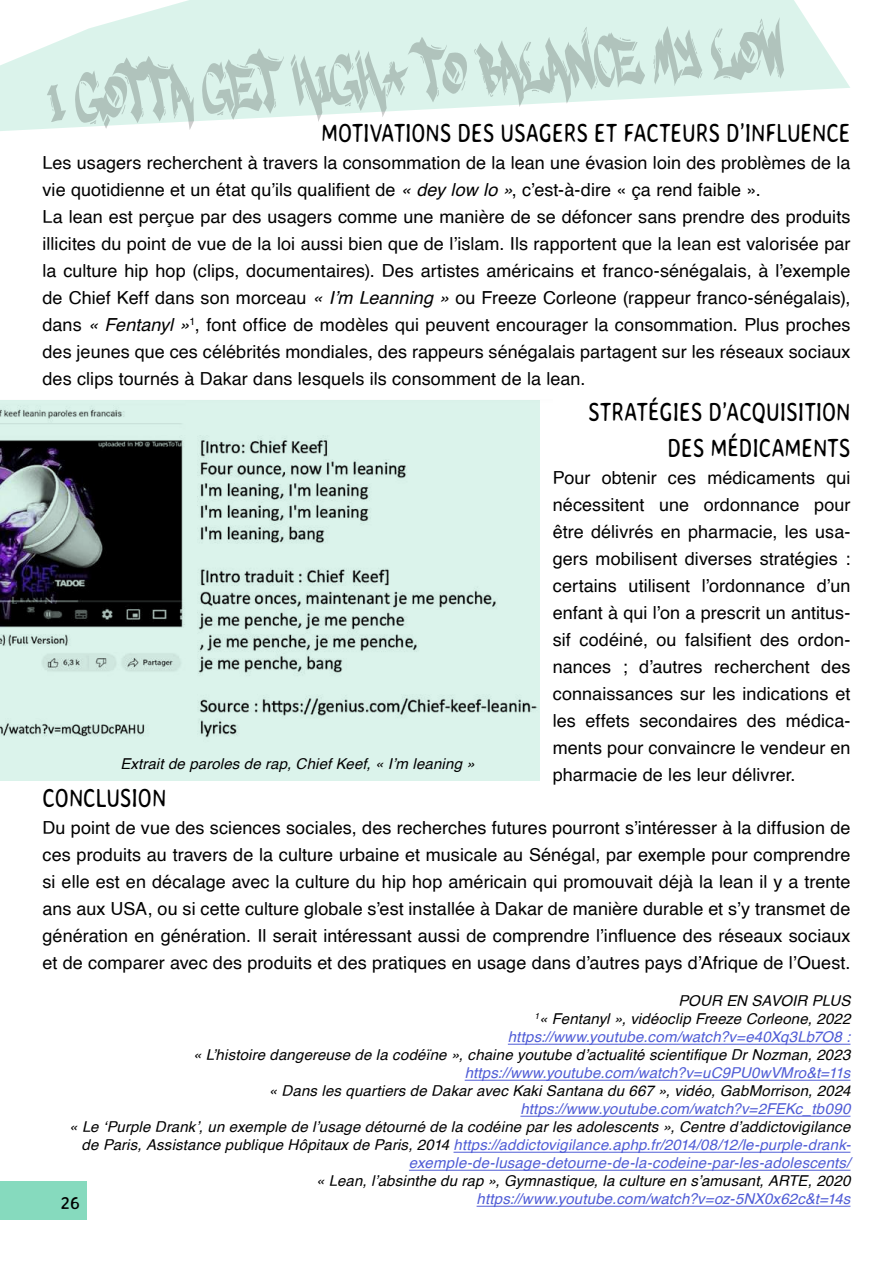
<style>
.page{position:relative;width:893px;height:1263px;background:#fff}
.page>*{position:absolute;margin:0;border:0;box-sizing:border-box;transform-origin:0 0}
.t1{font:26.25px/36px "Averia Sans Libre";color:#000;text-align:right;scale:.8 1}
.t2{font:18px/27px "Helvetica";letter-spacing:.005em;color:#000;text-align:justify}
.t3{font:18px "Averia Sans Libre";color:#000}
.t4{font:italic 15px/18px "Helvetica";letter-spacing:.01em;color:#000;text-align:right}
.t5{font:italic 15px "Helvetica";letter-spacing:.01em;color:#4f5cd6}
.s1{font-style:italic}
.s2{color:#4f5cd6}
</style>
<div class="page">
<svg style="left:0;top:0;width:850px;height:131px;fill:#dbf3eb"></svg>
<div style="left:0;top:400px;width:540px;height:380px;background:#dbf3eb"></div>
<img style="left:0;top:406px;width:538px;height:332px">
<div style="left:0;top:1181px;width:87px;height:39px;background:#86dabe"></div>
<hr style="left:508px;top:1044px;width:342px;height:1px;background:#4f5cd6">
<hr style="left:465px;top:1080px;width:385px;height:1px;background:#4f5cd6">
<hr style="left:520px;top:1116px;width:330px;height:1px;background:#4f5cd6">
<hr style="left:453px;top:1152px;width:397px;height:1px;background:#4f5cd6">
<hr style="left:409px;top:1170px;width:441px;height:1px;background:#4f5cd6">
<hr style="left:477px;top:1206px;width:373px;height:1px;background:#4f5cd6">
<svg style="left:47px;top:17px;width:737px;height:113px;fill:#dbf3eb"></svg>
<h1 class="t1" style="left:321px;top:114px;width:663px">MOTIVATIONS DES USAGERS ET FACTEURS D’INFLUENCE</h1>
<p class="t2" style="left:43px;top:149px;width:809px;text-align:left">Les usagers recherchent à travers la consommation de la lean une évasion loin des problèmes de la vie quotidienne et un état qu’ils qualifient de <span class="s1">« dey low lo »</span>, c’est-à-dire « ça rend faible ».<br>La lean est perçue par des usagers comme une manière de se défoncer sans prendre des produits illicites du point de vue de la loi aussi bien que de l’islam. Ils rapportent que la lean est valorisée par la culture hip hop (clips, documentaires). Des artistes américains et franco-sénégalais, à l’exemple de Chief Keff dans son morceau <span class="s1">« I’m Leanning »</span> ou Freeze Corleone (rappeur franco-sénégalais), dans <span class="s1">« Fentanyl »</span><sup>1</sup>, font office de modèles qui peuvent encourager la consommation. Plus proches des jeunes que ces célébrités mondiales, des rappeurs sénégalais partagent sur les réseaux sociaux des clips tournés à Dakar dans lesquels ils consomment de la lean.</p>
<h1 class="t1" style="left:588px;top:393px;width:329px">STRATÉGIES D’ACQUISITION<br>DES MÉDICAMENTS</h1>
<p class="t2" style="left:553px;top:464px;width:299px">Pour obtenir ces médicaments qui nécessitent une ordonnance pour être délivrés en pharmacie, les usa&shy;gers mobilisent diverses stratégies : certains utilisent l’ordonnance d’un enfant à qui l’on a prescrit un antitus&shy;sif codéiné, ou falsifient des ordon&shy;nances ; d’autres recherchent des connaissances sur les indications et les effets secondaires des médica&shy;ments pour convaincre le vendeur en pharmacie de les leur délivrer.</p>
<h1 class="t1" style="left:43px;top:780px;width:156px">CONCLUSION</h1>
<p class="t2" style="left:43px;top:815px;width:809px">Du point de vue des sciences sociales, des recherches futures pourront s’intéresser à la diffusion de ces produits au travers de la culture urbaine et musicale au Sénégal, par exemple pour comprendre si elle est en décalage avec la culture du hip hop américain qui promouvait déjà la lean il y a trente ans aux USA, ou si cette culture globale s’est installée à Dakar de manière durable et s’y transmet de génération en génération. Il serait intéressant aussi de comprendre l’influence des réseaux sociaux et de comparer avec des produits et des pratiques en usage dans d’autres pays d’Afrique de l’Ouest.</p>
<p class="t4" style="left:120px;top:755px;width:356px">Extrait de paroles de rap, Chief Keef, « I’m leaning »</p>
<p class="t4" style="left:508px;top:992px;width:344px">POUR EN SAVOIR PLUS<br><sup>1</sup>« Fentanyl », vidéoclip Freeze Corleone, 2022 <span class="s2">https://www.youtube.com/watch?v=e40Xq3Lb7O8 :</span></p>
<p class="t4" style="left:193px;top:1046px;width:659px">« L’histoire dangereuse de la codéïne », chaine youtube d’actualité scientifique Dr Nozman, 2023</p>
<p class="t5" style="left:465px;top:1061px;width:387px">https://www.youtube.com/watch?v=uC9PU0wVMro&amp;t=11s</p>
<p class="t4" style="left:269px;top:1082px;width:583px">« Dans les quartiers de Dakar avec Kaki Santana du 667 », vidéo, GabMorrison, 2024</p>
<p class="t5" style="left:520px;top:1097px;width:332px">https://www.youtube.com/watch?v=2FEKc_tb090</p>
<p class="t4" style="left:69px;top:1118px;width:783px">« Le ‘Purple Drank’, un exemple de l’usage détourné de la codéine par les adolescents », Centre d’addictovigilance de Paris, Assistance publique Hôpitaux de Paris, 2014 <span class="s2">https://addictovigilance.aphp.fr/2014/08/12/le-purple-drank&shy;exemple-de-lusage-detourne-de-la-codeine-par-les-adolescents/</span></p>
<p class="t4" style="left:316px;top:1172px;width:536px">« Lean, l’absinthe du rap », Gymnastique, la culture en s’amusant, ARTE, 2020</p>
<p class="t5" style="left:477px;top:1187px;width:375px">https://www.youtube.com/watch?v=oz-5NX0x62c&amp;t=14s</p>
<p class="t3" style="left:61px;top:1192px;width:21px">26</p>
</div>
